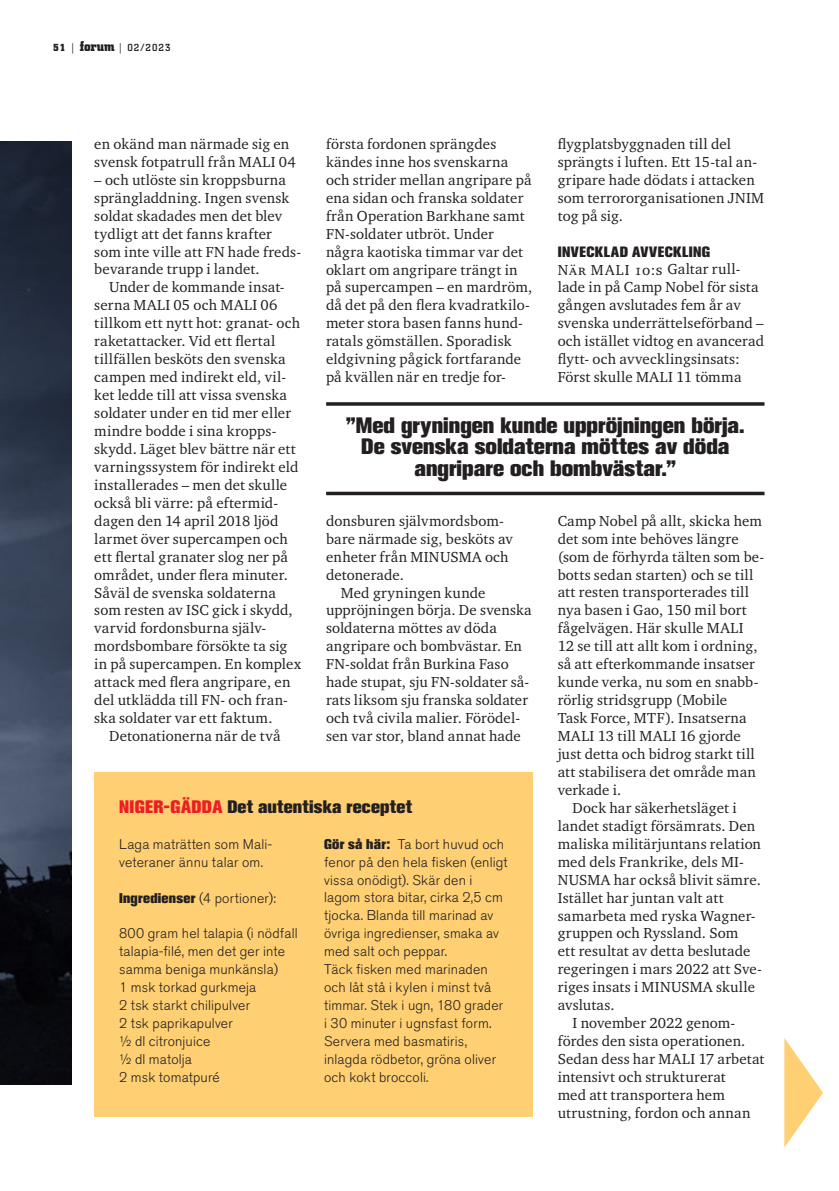
<style>
.page{position:relative;width:839px;height:1191px;background:#fff}
.page>*{position:absolute;margin:0;border:0;box-sizing:border-box;transform-origin:0 0}
.t1{font:800 22.05px/21.7px "Akzidenz Grotesk Pro";color:#231f20;text-align:center}
.Bröd_Forum_Charter_8{font:800 17.85px "Akzidenz Grotesk Pro";letter-spacing:.015em;color:#231f20}
.Bröd_Forum_Charter_8-2{font:14.88px/18px "Charter ITC Std";letter-spacing:.015em;color:#231f20}
.Bröd_Forum_Charter_8-3{font:800 14.88px "Akzidenz Grotesk Pro";letter-spacing:.035em;color:#231f20}
.Bröd_Forum_Charter_8-4{font:300 14px/17.8px "Akzidenz Grotesk Pro";letter-spacing:.015em;color:#231f20}
.t2{font:500 10.5px "City Pro";letter-spacing:.1em;color:#231f20}
.s1{font-weight:700}
.s2{font-family:"Charter ITC Std";font-weight:400}
.s3{font-weight:700;font-size:14px}
.s4{color:#ee1d23}
.s5{font-weight:800}
</style>
<div class="page">
<svg style="left:326px;top:402px;width:438px;height:4px;background:#3e3a3b"></svg>
<hr style="left:326px;top:492px;width:438px;height:3px;background:#231f20">
<img style="left:0;top:141px;width:72px;height:943px">
<svg style="left:784px;top:1038px;width:38px;height:109px"></svg>
<div style="left:94px;top:772px;width:438px;height:344px;background:#fecf73"></div>
<p class="t2" style="left:53px;top:41px;width:119px"><span class="s1">51</span> <span class="s2">|</span> <span class="s3">forum</span> <span class="s2">|</span> 02/2023</p>
<p class="Bröd_Forum_Charter_8-2" style="left:326px;top:135px;width:208px">första fordonen sprängdes kändes inne hos svenskarna och strider mellan angripare på ena sidan och franska soldater från Operation Barkhane samt<br>FN-soldater utbröt. Under några kaotiska timmar var det oklart om angripare trängt in på supercampen – en mardröm, då det på den flera kvadratkilo&shy;meter stora basen fanns hund&shy;ratals gömställen. Sporadisk eldgivning pågick fortfarande på kvällen när en tredje for-</p>
<p class="Bröd_Forum_Charter_8-2" style="left:557px;top:135px;width:208px">flygplatsbyggnaden till del sprängts i luften. Ett 15-tal an&shy;gripare hade dödats i attacken som terrororganisationen JNIM tog på sig.</p>
<p class="Bröd_Forum_Charter_8-3" style="left:557px;top:242px;width:154px">INVECKLAD AVVECKLING</p>
<p class="Bröd_Forum_Charter_8-2" style="left:557px;top:260px;width:208px">När MALI 10:s Galtar rul - lade in på Camp Nobel för sista gången avslutades fem år av svenska underrättelseförband – och istället vidtog en avancerad flytt- och avvecklingsinsats:<br>Först skulle MALI 11 tömma</p>
<p class="Bröd_Forum_Charter_8-2" style="left:94px;top:134px;width:203px">en okänd man närmade sig en svensk fotpatrull från MALI 04</p>
<p class="Bröd_Forum_Charter_8-2" style="left:94px;top:170px;width:208px">– och utlöste sin kroppsburna sprängladdning. Ingen svensk soldat skadades men det blev tydligt att det fanns krafter som inte ville att FN hade freds&shy;bevarande trupp i landet.</p>
<p class="Bröd_Forum_Charter_8-2" style="left:94px;top:278px;width:208px;text-indent:15px">Under de kommande insat&shy;serna MALI 05 och MALI 06 tillkom ett nytt hot: granat- och raketattacker. Vid ett flertal tillfällen besköts den svenska campen med indirekt eld, vil&shy;ket ledde till att vissa svenska soldater under en tid mer eller mindre bodde i sina kropps&shy;skydd. Läget blev bättre när ett varningssystem för indirekt eld installerades – men det skulle också bli värre: på eftermid&shy;dagen den 14 april 2018 ljöd larmet över supercampen och ett flertal granater slog ner på området, under flera minuter.<br>Såväl de svenska soldaterna som resten av ISC gick i skydd, varvid fordonsburna själv&shy;mordsbombare försökte ta sig in på supercampen. En komplex attack med flera angripare, en del utklädda till FN- och fran&shy;ska soldater var ett faktum.</p>
<p class="Bröd_Forum_Charter_8-2" style="left:109px;top:726px;width:173px">Detonationerna när de två</p>
<p class="t1" style="left:346px;top:413px;width:400px">”Med gryningen kunde uppröjningen börja.<br>De svenska soldaterna möttes av döda angripare och bombvästar.”</p>
<p class="Bröd_Forum_Charter_8-2" style="left:557px;top:511px;width:208px">Camp Nobel på allt, skicka hem det som inte behöves längre (som de förhyrda tälten som be&shy;botts sedan starten) och se till att resten transporterades till nya basen i Gao, 150 mil bort fågelvägen. Här skulle MALI<br>12 se till att allt kom i ordning, så att efterkommande insatser kunde verka, nu som en snabb&shy;rörlig stridsgrupp (Mobile<br>Task Force, MTF). Insatserna<br>MALI 13 till MALI 16 gjorde just detta och bidrog starkt till att stabilisera det område man verkade i.</p>
<p class="Bröd_Forum_Charter_8-2" style="left:557px;top:798px;width:205px;text-indent:15px">Dock har säkerhetsläget i landet stadigt försämrats. Den maliska militärjuntans relation med dels Frankrike, dels MI-<br>NUSMA har också blivit sämre.<br>Istället har juntan valt att samarbeta med ryska Wagner&shy;gruppen och Ryssland. Som<br>ett resultat av detta beslutade regeringen i mars 2022 att Sve&shy;riges insats i MINUSMA skulle avslutas.</p>
<p class="Bröd_Forum_Charter_8-2" style="left:557px;top:1013px;width:208px;text-indent:15px">I november 2022 genom&shy;fördes den sista operationen.<br>Sedan dess har MALI 17 arbetat intensivt och strukturerat<br>med att transportera hem utrustning, fordon och annan</p>
<p class="Bröd_Forum_Charter_8-2" style="left:326px;top:511px;width:189px">donsburen självmordsbom&shy;bare närmade sig, besköts av enheter från MINUSMA och detonerade.</p>
<p class="Bröd_Forum_Charter_8-2" style="left:326px;top:583px;width:207px;text-indent:15px">Med gryningen kunde uppröjningen börja. De svenska soldaterna möttes av döda angripare och bombvästar. En<br>FN-soldat från Burkina Faso hade stupat, sju FN-soldater så&shy;rats liksom sju franska soldater och två civila malier. Förödel&shy;sen var stor, bland annat hade</p>
<p class="Bröd_Forum_Charter_8" style="left:119px;top:795px;width:294px"><span class="s4">NIGER-GÄDDA</span> Det autentiska receptet</p>
<p class="Bröd_Forum_Charter_8-4" style="left:324px;top:835px;width:185px"><span class="s5">Gör så här:</span> Ta bort huvud och fenor på den hela fisken (enligt vissa onödigt). Skär den i lagom stora bitar, cirka 2,5 cm tjocka. Blanda till marinad av övriga ingredienser, smaka av med salt och peppar.</p>
<p class="Bröd_Forum_Charter_8-4" style="left:324px;top:960px;width:181px">Täck fisken med marinaden och låt stå i kylen i minst två timmar. Stek i ugn, 180 grader i 30 minuter i ugnsfast form.</p>
<p class="Bröd_Forum_Charter_8-4" style="left:324px;top:1032px;width:173px">Servera med basmatiris, inlagda rödbetor, gröna oliver och kokt broccoli.</p>
<p class="Bröd_Forum_Charter_8-4" style="left:119px;top:835px;width:155px">Laga maträtten som Mali&shy;veteraner ännu talar om.</p>
<p class="Bröd_Forum_Charter_8-4" style="left:119px;top:888px;width:158px"><span class="s5">Ingredienser</span> (4 portioner):</p>
<p class="Bröd_Forum_Charter_8-4" style="left:119px;top:924px;width:180px">800 gram hel talapia (i nödfall talapia-filé, men det ger inte samma beniga munkänsla)</p>
<p class="Bröd_Forum_Charter_8-4" style="left:119px;top:978px;width:138px">1 msk torkad gurkmeja</p>
<p class="Bröd_Forum_Charter_8-4" style="left:119px;top:996px;width:132px">2 tsk starkt chilipulver</p>
<p class="Bröd_Forum_Charter_8-4" style="left:119px;top:1014px;width:115px">2 tsk paprikapulver</p>
<p class="Bröd_Forum_Charter_8-4" style="left:119px;top:1032px;width:93px">½ dl citronjuice</p>
<p class="Bröd_Forum_Charter_8-4" style="left:119px;top:1050px;width:74px">½ dl matolja</p>
<p class="Bröd_Forum_Charter_8-4" style="left:119px;top:1068px;width:102px">2 msk tomatpuré</p>
</div>
